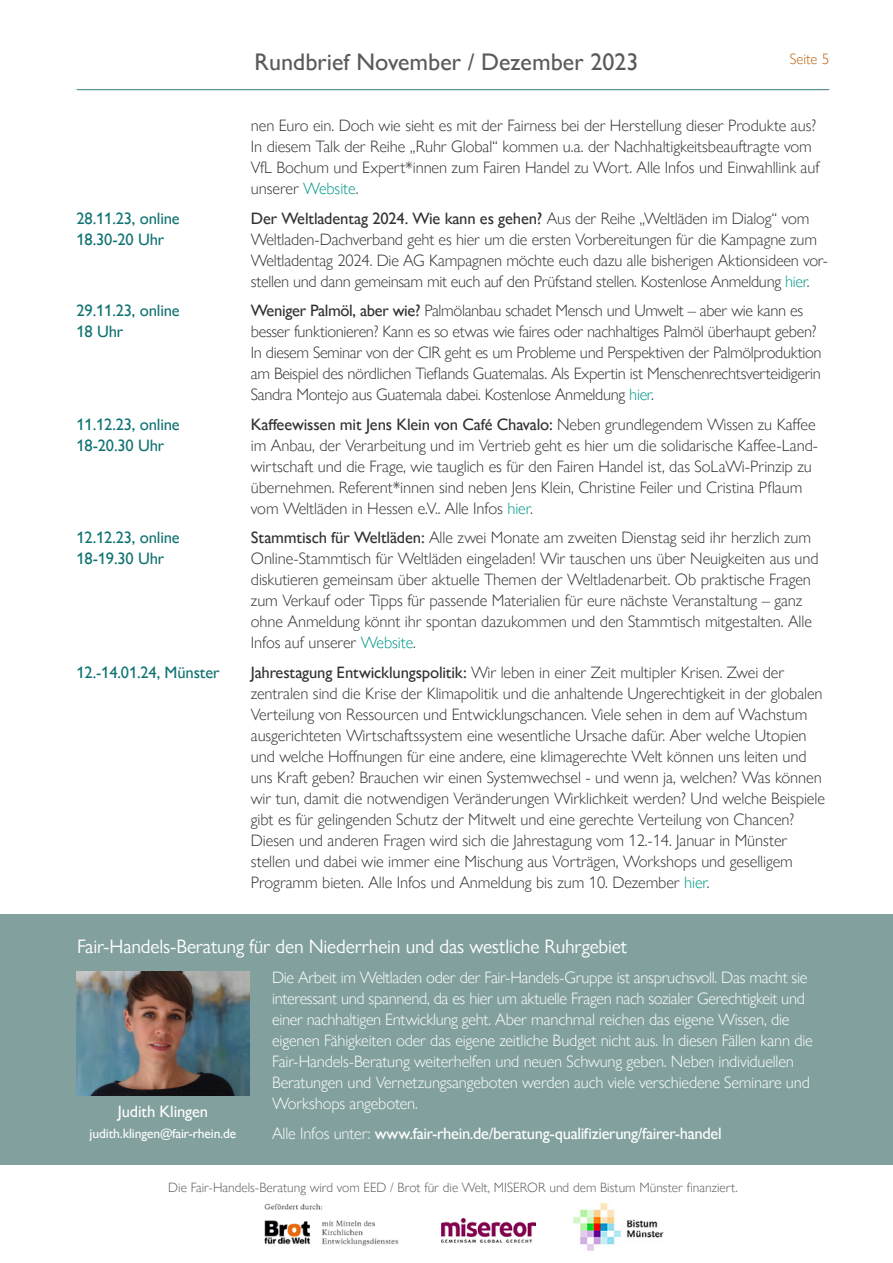
<style>
.page{position:relative;width:893px;height:1263px;background:#fff}
.page>*{position:absolute;margin:0;border:0;box-sizing:border-box;transform-origin:0 0}
.t1{font:500 24px "Gill Sans Nova";color:#5b5a5a}
.Überschrift_Rundbrie{font:19.5px "Gill Sans Nova";letter-spacing:-.01em;color:#fff}
.Rundbrief_Flißetext{font:300 16.5px/21px "Gill Sans Nova";letter-spacing:-.005em;color:#313130}
.t2{font:300 16.5px/21px "Gill Sans Nova";letter-spacing:-.01em;color:#fff}
.Rundbrief_Flißetext-2{font:500 16.5px/21px "Gill Sans Nova";letter-spacing:-.01em;color:#117372}
.t3{font:500 16.5px "Gill Sans Nova";letter-spacing:-.02em;color:#fff}
.t4{font:300 15px "Gill Sans Nova";color:#b61}
.Rundbrief_Flißetext-3{font:300 13.5px "Gill Sans Nova";color:#5b5a5a}
.t5{font:500 13.5px "Gill Sans Nova";letter-spacing:-.01em;color:#fff}
.s1{color:#009888}
.s2{font-weight:500}
.s3{font-weight:300}
</style>
<div class="page">
<hr style="left:77px;top:89px;width:752px;height:1px;background:#3c7b83">
<div style="left:0;top:914px;width:893px;height:251px;background:#82a19e"></div>
<img style="left:77px;top:971px;width:172px;height:124px">
<img style="left:573px;top:1203px;width:91px;height:48px">
<img style="left:264px;top:1203px;width:135px;height:43px">
<img style="left:441px;top:1218px;width:94px;height:25px">
<p class="Rundbrief_Flißetext-2" style="left:77px;top:207px;width:105px">28.11.23, online<br>18.30-20 Uhr</p>
<p class="Rundbrief_Flißetext-2" style="left:77px;top:300px;width:105px">29.11.23, online<br>18 Uhr</p>
<p class="Rundbrief_Flißetext-2" style="left:77px;top:413px;width:105px">11.12.23, online<br>18-20.30 Uhr</p>
<p class="Rundbrief_Flißetext-2" style="left:77px;top:527px;width:105px">12.12.23, online<br>18-19.30 Uhr</p>
<p class="Rundbrief_Flißetext-2" style="left:77px;top:661px;width:144px">12.-14.01.24, Münster</p>
<h1 class="t1" style="left:255px;top:47px;width:385px">Rundbrief November / Dezember 2023</h1>
<p class="t4" style="left:790px;top:50px;width:41px">Seite 5</p>
<p class="Rundbrief_Flißetext" style="left:251px;top:115px;width:570px">nen Euro ein. Doch wie sieht es mit der Fairness bei der Herstellung dieser Produkte aus?<br>In diesem Talk der Reihe „Ruhr Global“ kommen u.a. der Nachhaltigkeitsbeauftragte vom VfL Bochum und Expert*innen zum Fairen Handel zu Wort. Alle Infos und Einwahllink auf unserer <span class="s1">Website</span>.</p>
<p class="Rundbrief_Flißetext" style="left:251px;top:207px;width:578px"><span class="s2">Der Weltladentag 2024. Wie kann es gehen?</span> Aus der Reihe „Weltläden im Dialog“ vom Weltladen-Dachverband geht es hier um die ersten Vorbereitungen für die Kampagne zum Weltladentag 2024. Die AG Kampagnen möchte euch dazu alle bisherigen Aktionsideen vor&shy;stellen und dann gemeinsam mit euch auf den Prüfstand stellen. Kostenlose Anmeldung <span class="s1">hier</span>.</p>
<p class="Rundbrief_Flißetext" style="left:251px;top:300px;width:572px"><span class="s2">Weniger Palmöl, aber wie?</span> Palmölanbau schadet Mensch und Umwelt – aber wie kann es besser funktionieren? Kann es so etwas wie faires oder nachhaltiges Palmöl überhaupt geben?<br>In diesem Seminar von der CIR geht es um Probleme und Perspektiven der Palmölproduktion am Beispiel des nördlichen Tieflands Guatemalas. Als Expertin ist Menschenrechtsverteidigerin Sandra Montejo aus Guatemala dabei. Kostenlose Anmeldung <span class="s1">hier</span>.</p>
<p class="Rundbrief_Flißetext" style="left:251px;top:413px;width:569px"><span class="s2">Kaffeewissen mit Jens Klein von Café Chavalo:</span> Neben grundlegendem Wissen zu Kaffee im Anbau, der Verarbeitung und im Vertrieb geht es hier um die solidarische Kaffee-Land&shy;wirtschaft und die Frage, wie tauglich es für den Fairen Handel ist, das SoLaWi-Prinzip zu übernehmen. Referent*innen sind neben Jens Klein, Christine Feiler und Cristina Pflaum vom Weltläden in Hessen e.V.. Alle Infos <span class="s1">hier</span>.</p>
<p class="Rundbrief_Flißetext" style="left:251px;top:527px;width:569px"><span class="s2">Stammtisch für Weltläden:</span> Alle zwei Monate am zweiten Dienstag seid ihr herzlich zum Online-Stammtisch für Weltläden eingeladen! Wir tauschen uns über Neuigkeiten aus und diskutieren gemeinsam über aktuelle Themen der Weltladenarbeit. Ob praktische Fragen zum Verkauf oder Tipps für passende Materialien für eure nächste Veranstaltung – ganz ohne Anmeldung könnt ihr spontan dazukommen und den Stammtisch mitgestalten. Alle Infos auf unserer <span class="s1">Website</span>.</p>
<p class="Rundbrief_Flißetext" style="left:251px;top:661px;width:576px"><span class="s2">Jahrestagung Entwicklungspolitik:</span> Wir leben in einer Zeit multipler Krisen. Zwei der zentralen sind die Krise der Klimapolitik und die anhaltende Ungerechtigkeit in der globalen Verteilung von Ressourcen und Entwicklungschancen. Viele sehen in dem auf Wachstum ausgerichteten Wirtschaftssystem eine wesentliche Ursache dafür. Aber welche Utopien und welche Hoffnungen für eine andere, eine klimagerechte Welt können uns leiten und uns Kraft geben? Brauchen wir einen Systemwechsel - und wenn ja, welchen? Was können wir tun, damit die notwendigen Veränderungen Wirklichkeit werden? Und welche Beispiele gibt es für gelingenden Schutz der Mitwelt und eine gerechte Verteilung von Chancen?<br>Diesen und anderen Fragen wird sich die Jahrestagung vom 12.-14. Januar in Münster stellen und dabei wie immer eine Mischung aus Vorträgen, Workshops und geselligem Programm bieten. Alle Infos und Anmeldung bis zum 10. Dezember <span class="s1">hier</span>.</p>
<p class="Überschrift_Rundbrie" style="left:77px;top:934px;width:552px">Fair-Handels-Beratung für den Niederrhein und das westliche Ruhrgebiet</p>
<p class="t3" style="left:118px;top:1102px;width:92px">Judith Klingen</p>
<p class="t5" style="left:90px;top:1125px;width:148px">judith.klingen@fair-rhein.de</p>
<p class="t2" style="left:272px;top:967px;width:542px">Die Arbeit im Weltladen oder der Fair-Handels-Gruppe ist anspruchsvoll. Das macht sie interessant und spannend, da es hier um aktuelle Fragen nach sozialer Gerechtigkeit und einer nachhaltigen Entwicklung geht. Aber manchmal reichen das eigene Wissen, die eigenen Fähigkeiten oder das eigene zeitliche Budget nicht aus. In diesen Fällen kann die Fair-Handels-Beratung weiterhelfen und neuen Schwung geben. Neben individuellen Beratungen und Vernetzungsangeboten werden auch viele verschiedene Seminare und Workshops angeboten.</p>
<p class="t3" style="left:272px;top:1123px;width:451px"><span class="s3">Alle Infos unter:</span> www.fair-rhein.de/beratung-qualifizierung/fairer-handel</p>
<p class="Rundbrief_Flißetext-3" style="left:168px;top:1179px;width:571px">Die Fair-Handels-Beratung wird vom EED / Brot für die Welt, MISEROR und dem Bistum Münster finanziert.</p>
</div>
